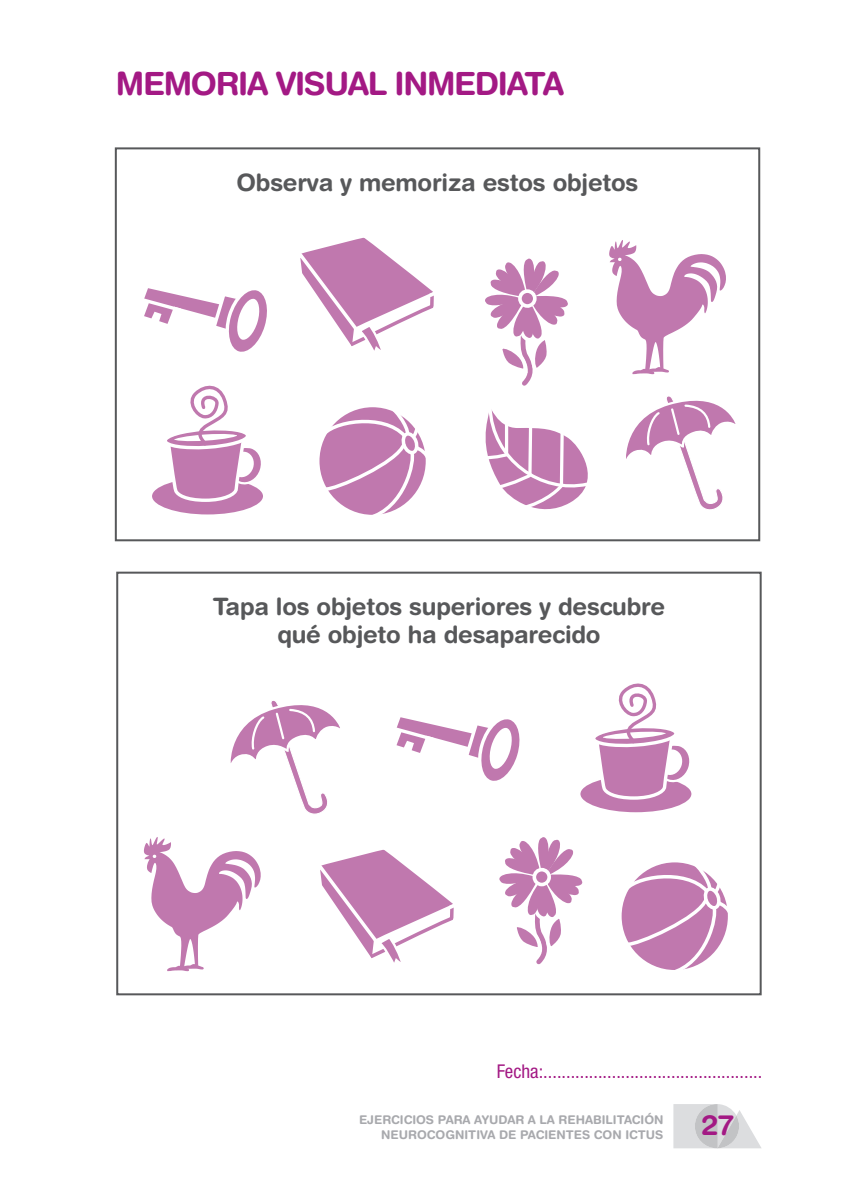
<style>
.page{position:relative;width:851px;height:1192px;background:#fff}
.page>*{position:absolute;margin:0;border:0;box-sizing:border-box;transform-origin:0 0}
.t1{font:700 32px "Helvetica Rounded";letter-spacing:-.04em;color:#a31984}
.t2{font:700 28px "Helvetica Rounded";color:#a31984}
.t3{font:700 24px/28px "Helvetica Rounded";letter-spacing:-.01em;color:#57585a;text-align:center}
.t4{font:condensed 19px "Helvetica Neue";color:#a31984}
.t5{font:700 12px/14.4px "Helvetica Rounded";color:#a8a9ad;text-align:right}
</style>
<div class="page">
<svg style="left:673px;top:1104px;width:88px;height:45px"></svg>
<div style="left:115px;top:147px;width:645px;height:394px;border:2px solid #57585a"></div>
<div style="left:116px;top:571px;width:645px;height:424px;border:2px solid #57585a"></div>
<svg style="left:626px;top:396px;width:110px;height:114px"></svg>
<svg style="left:230px;top:700px;width:110px;height:114px"></svg>
<div style="left:579px;top:774px;width:113px;height:39px;background:#c078ae;border-radius:50%"></div>
<div style="left:578px;top:773px;width:115px;height:41px;border:2px solid #fff;border-radius:50%"></div>
<svg style="left:593px;top:683px;width:99px;height:118px"></svg>
<div style="left:151px;top:477px;width:113px;height:38px;background:#c078ae;border-radius:50%"></div>
<div style="left:150px;top:475px;width:115px;height:41px;border:2px solid #fff;border-radius:50%"></div>
<svg style="left:165px;top:385px;width:99px;height:118px"></svg>
<svg style="left:396px;top:717px;width:124px;height:64px"></svg>
<svg style="left:144px;top:288px;width:123px;height:64px"></svg>
<svg style="left:485px;top:258px;width:83px;height:128px"></svg>
<svg style="left:499px;top:837px;width:84px;height:128px"></svg>
<svg style="left:320px;top:849px;width:134px;height:114px"></svg>
<svg style="left:300px;top:237px;width:134px;height:114px"></svg>
<svg style="left:485px;top:409px;width:103px;height:101px"></svg>
<svg style="left:609px;top:240px;width:116px;height:134px"></svg>
<svg style="left:144px;top:837px;width:116px;height:134px"></svg>
<svg style="left:621px;top:862px;width:107px;height:108px"></svg>
<svg style="left:319px;top:407px;width:107px;height:108px"></svg>
<h1 class="t1" style="left:116px;top:64px;width:449px">MEMORIA VISUAL INMEDIATA</h1>
<p class="t3" style="left:236px;top:168px;width:403px">Observa y memoriza estos objetos</p>
<p class="t3" style="left:213px;top:592px;width:453px">Tapa los objetos superiores y descubre qué objeto ha desaparecido</p>
<p class="t4" style="left:497px;top:1060px;width:267px">Fecha:................................................</p>
<p class="t5" style="left:359px;top:1112px;width:306px">EJERCICIOS PARA AYUDAR A LA REHABILITACIÓN<br>NEUROCOGNITIVA DE PACIENTES CON ICTUS</p>
<p class="t2" style="left:701px;top:1108px;width:34px">27</p>
</div>
